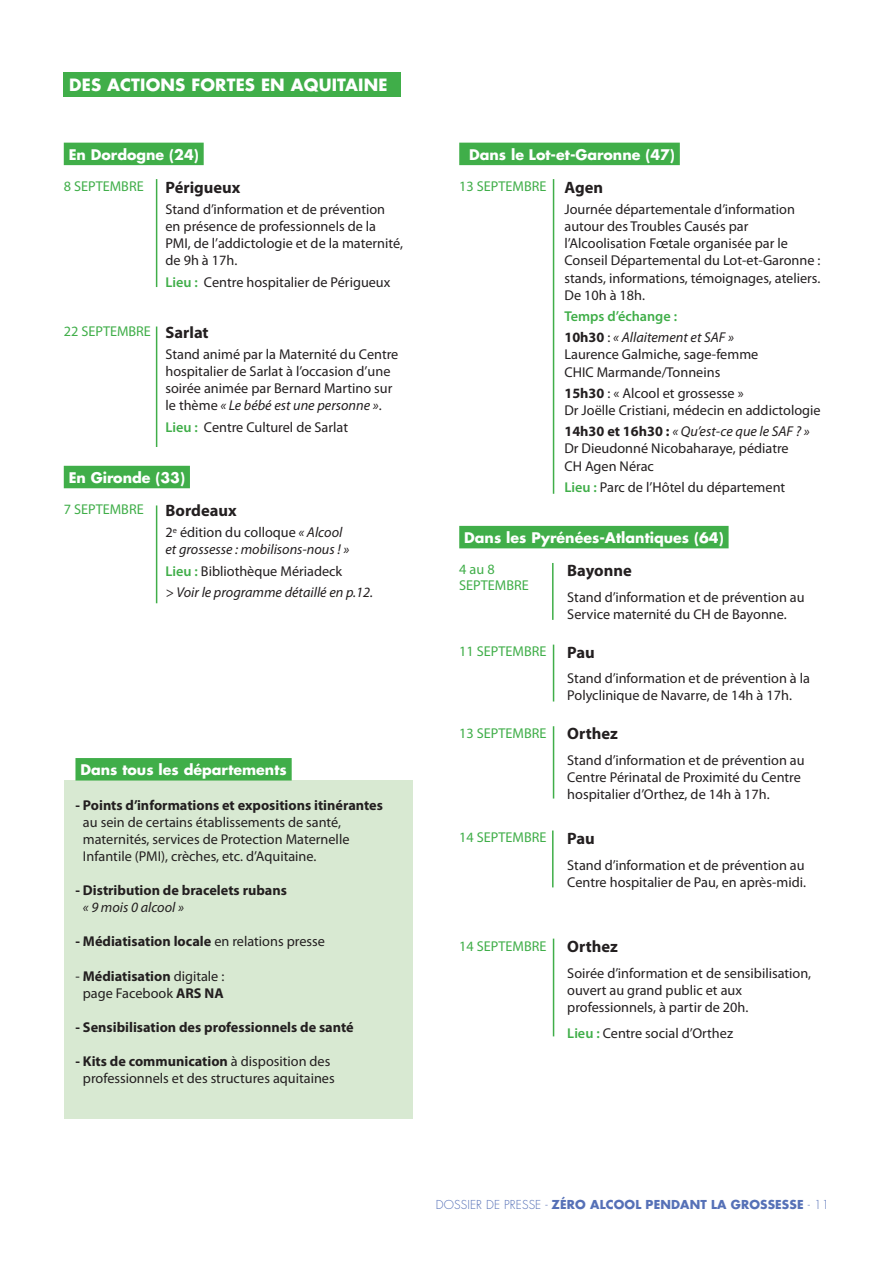
<style>
.page{position:relative;width:893px;height:1263px;background:#fff}
.page>*{position:absolute;margin:0;border:0;box-sizing:border-box;transform-origin:0 0}
.t1{font:700 16.5px "Myriad Pro";color:#231f20}
.t2{font:700 16.5px "Futura Std";letter-spacing:.01em;color:#fff}
.t3{font:14.25px/17.1px "Myriad Pro";color:#231f20}
.t4{font:italic 14.25px/21.3px "Myriad Pro";color:#231f20}
.t5{font:700 14.25px "Myriad Pro";color:#231f20}
.t6{font:700 14.25px "Futura Std";color:#fff}
.t7{font:14.25px/16px "Myriad Pro";color:#40ae49}
.t8{font:700 12px "Futura Std";letter-spacing:.01em;color:#5671b7}
.s1{font-weight:600;color:#40ae49}
.s2{color:#40ae49}
.s3{font-weight:700;font-size:16.5px}
.s4{font-style:italic}
.s5{font-style:normal}
.s6{font-weight:600;font-style:normal;color:#40ae49}
.s7{font-weight:400}
.s8{font-weight:700}
.s9{font-weight:700;font-style:normal}
.s10{font-weight:300}
</style>
<div class="page">
<div style="left:64px;top:780px;width:348px;height:339px;background:#d8e9d2"></div>
<div style="left:64px;top:72px;width:337px;height:25px;background:#40ae49"></div>
<div style="left:64px;top:143px;width:140px;height:22px;background:#40ae49"></div>
<div style="left:64px;top:466px;width:126px;height:22px;background:#40ae49"></div>
<div style="left:459px;top:143px;width:221px;height:22px;background:#40ae49"></div>
<div style="left:459px;top:526px;width:270px;height:22px;background:#40ae49"></div>
<div style="left:75px;top:758px;width:217px;height:22px;background:#40ae49"></div>
<hr style="left:156px;top:179px;width:1px;height:108px;background:#40ae49">
<hr style="left:553px;top:179px;width:1px;height:315px;background:#40ae49">
<hr style="left:553px;top:645px;width:1px;height:56px;background:#40ae49">
<hr style="left:553px;top:726px;width:1px;height:72px;background:#40ae49">
<hr style="left:553px;top:938px;width:1px;height:98px;background:#40ae49">
<hr style="left:156px;top:326px;width:1px;height:121px;background:#40ae49">
<hr style="left:156px;top:505px;width:1px;height:98px;background:#40ae49">
<hr style="left:552px;top:563px;width:2px;height:57px;background:#40ae49">
<hr style="left:552px;top:830px;width:2px;height:57px;background:#40ae49">
<p class="t2" style="left:69px;top:74px;width:307px">Des actions fortes EN AQU ITAINE</p>
<p class="t6" style="left:69px;top:145px;width:132px">En Dordogne (24)</p>
<p class="t7" style="left:64px;top:178px;width:81px">8 SEPTEMBRE</p>
<p class="t1" style="left:165px;top:176px;width:76px">Périgueux</p>
<p class="t3" style="left:165px;top:201px;width:239px">Stand d’information et de prévention en présence de professionnels de la<br>PMI, de l’addictologie et de la maternité, de 9h à 17h.</p>
<p class="t3" style="left:165px;top:273px;width:226px"><span class="s1">Lieu :</span> Centre hospitalier de Périgueux</p>
<p class="t3" style="left:165px;top:320px;width:234px;line-height:23.1px;text-indent:-102px"><span class="s2">22 SEPTEMBRE</span> <span class="s3">Sarlat<br></span>Stand animé par la Maternité du Centre</p>
<p class="t3" style="left:165px;top:363px;width:228px">hospitalier de Sarlat à l’occasion d’une soirée animée par Bernard Martino sur le thème <span class="s4">« Le bébé est une personne »</span>.</p>
<p class="t3" style="left:165px;top:418px;width:184px"><span class="s1">Lieu :</span> Centre Culturel de Sarlat</p>
<p class="t6" style="left:69px;top:468px;width:118px">En Gironde (33)</p>
<p class="t7" style="left:64px;top:501px;width:81px">7 SEPTEMBRE</p>
<p class="t1" style="left:165px;top:500px;width:73px">Bordeaux</p>
<p class="t4" style="left:165px;top:524px;width:185px;line-height:17.1px"><span class="s5">2</span><sup>e</sup> <span class="s5">édition du colloque</span> « Alcool et grossesse : mobilisons-nous ! »</p>
<p class="t4" style="left:165px;top:560px;width:209px"><span class="s6">Lieu :</span> <span class="s5">Bibliothèque Mériadeck<br></span>&gt; Voir le programme détaillé en p.12.</p>
<p class="t6" style="left:80px;top:760px;width:208px">Dans tous les départements</p>
<p class="t5" style="left:75px;top:795px;width:309px">- Points d’informations et expositions itinérantes</p>
<p class="t3" style="left:83px;top:813px;width:268px">au sein de certains établissements de santé, maternités, services de Protection Maternelle<br>Infantile (PMI), crèches, etc. d’Aquitaine.</p>
<p class="t5" style="left:75px;top:881px;width:213px">- Distribution de bracelets rubans</p>
<p class="t4" style="left:83px;top:896px;width:102px">« 9 mois 0 alcool »</p>
<p class="t5" style="left:75px;top:932px;width:251px">- Médiatisation locale <span class="s7">en relations presse</span></p>
<p class="t3" style="left:75px;top:967px;width:150px;text-align:center">- <span class="s8">Médiatisation</span> digitale : page Facebook <span class="s8">ARS NA</span></p>
<p class="t5" style="left:75px;top:1018px;width:280px">- Sensibilisation des professionnels de santé</p>
<p class="t3" style="left:75px;top:1052px;width:261px;text-align:center"><span class="s8">- Kits de communication</span> à disposition des professionnels et des structures aquitaines</p>
<p class="t6" style="left:469px;top:145px;width:207px">Dans le Lot-et-Garonne (47)</p>
<p class="t3" style="left:564px;top:175px;width:232px;line-height:23.1px;text-indent:-105px"><span class="s2">13 SEPTEMBRE</span> <span class="s3">Agen<br></span>Journée départementale d’information</p>
<p class="t3" style="left:564px;top:218px;width:257px">autour des Troubles Causés par l’Alcoolisation Fœtale organisée par le Conseil Départemental du Lot-et-Garonne : stands, informations, témoignages, ateliers.<br>De 10h à 18h.</p>
<p class="t4" style="left:564px;top:305px;width:171px"><span class="s6">Temps d’échange :<br></span><span class="s9">10h30</span> <span class="s5">:</span> « Allaitement et SAF »</p>
<p class="t3" style="left:564px;top:346px;width:195px">Laurence Galmiche, sage-femme<br>CHIC Marmande/Tonneins</p>
<p class="t3" style="left:564px;top:384px;width:258px"><span class="s8">15h30</span> : « Alcool et grossesse »<br>Dr Joëlle Cristiani, médecin en addictologie</p>
<p class="t3" style="left:564px;top:423px;width:247px"><span class="s8">14h30 et 16h30 :</span> <span class="s4">« Qu’est-ce que le SAF ? »<br></span>Dr Dieudonné Nicobaharaye, pédiatre<br>CH Agen Nérac</p>
<p class="t3" style="left:564px;top:478px;width:222px"><span class="s1">Lieu :</span> Parc de l’Hôtel du département</p>
<p class="t6" style="left:464px;top:528px;width:261px">Dans les Pyrénées-Atlantiques (64)</p>
<p class="t7" style="left:459px;top:561px;width:71px">4 au 8<br>SEPTEMBRE</p>
<p class="t1" style="left:567px;top:560px;width:66px">Bayonne</p>
<p class="t3" style="left:567px;top:588px;width:239px">Stand d’information et de prévention au<br>Service maternité du CH de Bayonne.</p>
<p class="t7" style="left:459px;top:643px;width:89px">11 SEPTEMBRE</p>
<p class="t1" style="left:567px;top:641px;width:29px">Pau</p>
<p class="t3" style="left:567px;top:670px;width:244px">Stand d’information et de prévention à la<br>Polyclinique de Navarre, de 14h à 17h.</p>
<p class="t7" style="left:459px;top:725px;width:89px">13 SEPTEMBRE</p>
<p class="t1" style="left:567px;top:723px;width:52px">Orthez</p>
<p class="t3" style="left:567px;top:751px;width:239px">Stand d’information et de prévention au<br>Centre Périnatal de Proximité du Centre hospitalier d’Orthez, de 14h à 17h.</p>
<p class="t7" style="left:459px;top:829px;width:89px">14 SEPTEMBRE</p>
<p class="t1" style="left:567px;top:828px;width:29px">Pau</p>
<p class="t3" style="left:567px;top:856px;width:240px">Stand d’information et de prévention au<br>Centre hospitalier de Pau, en après-midi.</p>
<p class="t7" style="left:459px;top:937px;width:89px">14 SEPTEMBRE</p>
<p class="t1" style="left:567px;top:936px;width:52px">Orthez</p>
<p class="t3" style="left:567px;top:964px;width:245px">Soirée d’information et de sensibilisation, ouvert au grand public et aux professionnels, à partir de 20h.</p>
<p class="t3" style="left:567px;top:1024px;width:167px"><span class="s1">Lieu :</span> Centre social d’Orthez</p>
<p class="t8" style="left:436px;top:1196px;width:395px"><span class="s10">DOSS IER DE PRESS E -</span> Zéro alcool pendant la grossesse <span class="s10">- 11</span></p>
</div>
